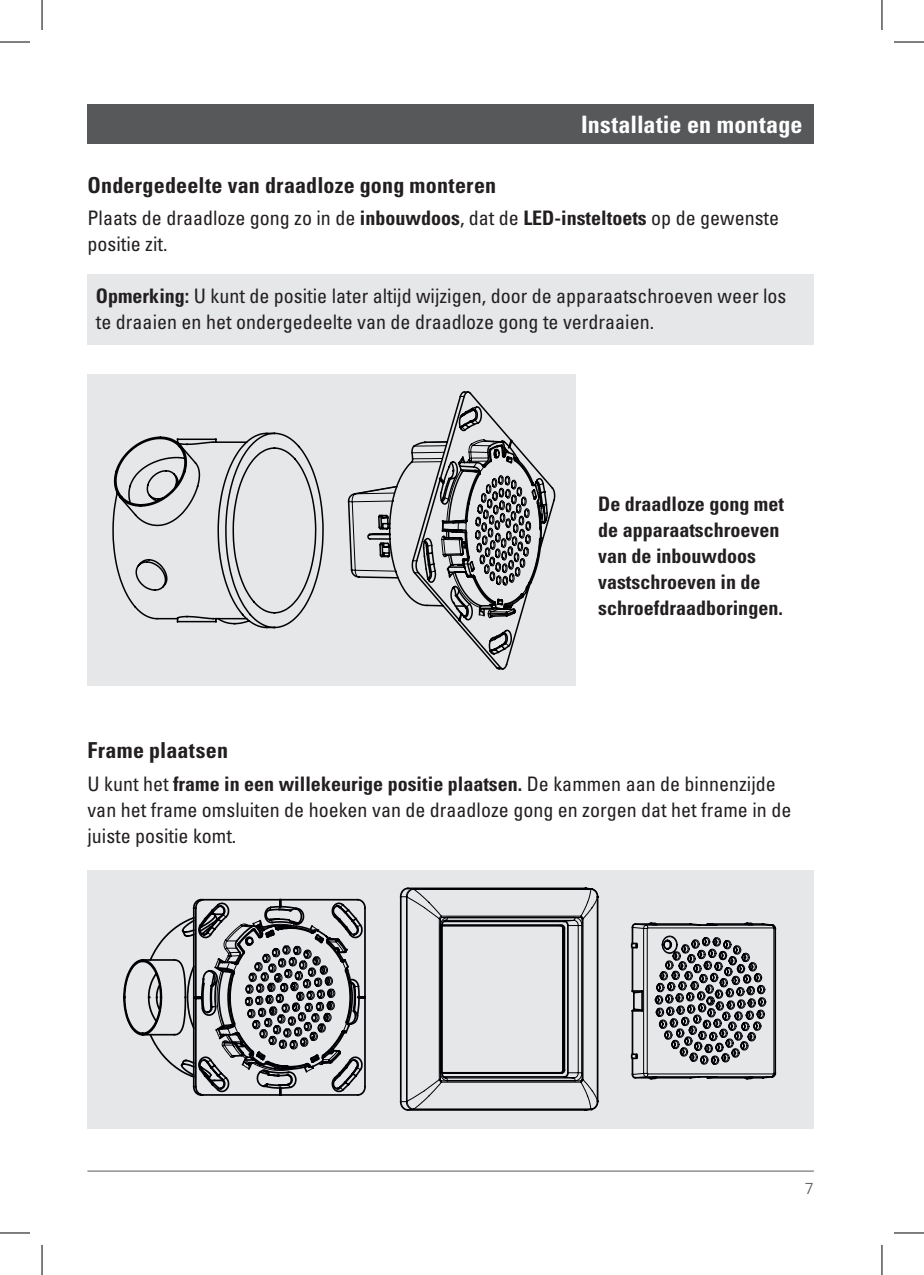
<style>
.page{position:relative;width:924px;height:1275px;background:#fff}
.page>*{position:absolute;margin:0;border:0;box-sizing:border-box;transform-origin:0 0}
.t1{font:700 condensed 24px "Univers LT Std";letter-spacing:.005em;color:#fff}
.t2{font:700 condensed 22px "Univers LT Std";letter-spacing:.01em;color:#231f20}
.t3{font:condensed 20px/26px "Univers LT Std";color:#231f20}
.t4{font:700 condensed 20px/26px "Univers LT Std";color:#231f20}
.t5{font:300 16px "Univers LT Std";color:#57585a}
.s1{font-weight:700}
</style>
<div class="page">
<hr style="left:87px;top:1170px;width:726px;height:1px;background:#57585a">
<div style="left:87px;top:104px;width:726px;height:39px;background:#57585a"></div>
<div style="left:87px;top:274px;width:726px;height:71px;background:#e6e7e9"></div>
<div style="left:87px;top:870px;width:726px;height:258px;background:#e6e7e9"></div>
<svg style="left:123px;top:920px;width:63px;height:155px"></svg>
<svg style="left:399px;top:887px;width:375px;height:223px"></svg>
<svg style="left:186px;top:898px;width:180px;height:198px"></svg>
<div style="left:87px;top:375px;width:488px;height:311px;background:#e6e7e9"></div>
<svg style="left:112px;top:432px;width:443px;height:197px"></svg>
<svg style="left:348px;top:391px;width:200px;height:278px"></svg>
<hr style="left:0;top:42px;width:30px;height:1px;background:#000">
<hr style="left:893px;top:42px;width:30px;height:1px;background:#000">
<hr style="left:0;top:1232px;width:30px;height:1px;background:#000">
<hr style="left:893px;top:1232px;width:30px;height:1px;background:#000">
<hr style="left:42px;top:0;width:1px;height:30px;background:#000">
<hr style="left:42px;top:1245px;width:1px;height:30px;background:#000">
<hr style="left:881px;top:0;width:1px;height:30px;background:#000">
<hr style="left:881px;top:1245px;width:1px;height:30px;background:#000">
<p class="t1" style="left:580px;top:110px;width:223px">Installatie en montage</p>
<p class="t2" style="left:87px;top:171px;width:410px">Ondergedeelte van draadloze gong monteren</p>
<p class="t3" style="left:87px;top:205px;width:693px">Plaats de draadloze gong zo in de <span class="s1">inbouwdoos</span>, dat de <span class="s1">LED-insteltoets</span> op de gewenste positie zit.</p>
<p class="t3" style="left:96px;top:283px;width:691px"><span class="s1">Opmerking:</span> U kunt de positie later altijd wijzigen, door de apparaatschroeven weer los te draaien en het ondergedeelte van de draadloze gong te verdraaien.</p>
<p class="t4" style="left:598px;top:491px;width:187px">De draadloze gong met de apparaatschroeven van de inbouwdoos vastschroeven in de schroefdraadboringen.</p>
<p class="t2" style="left:87px;top:737px;width:142px">Frame plaatsen</p>
<p class="t3" style="left:87px;top:770px;width:705px">U kunt het <span class="s1">frame in een willekeurige positie plaatsen.</span> De kammen aan de binnenzijde van het frame omsluiten de hoeken van de draadloze gong en zorgen dat het frame in de juiste positie komt.</p>
<p class="t5" style="left:804px;top:1178px;width:10px">7</p>
</div>
